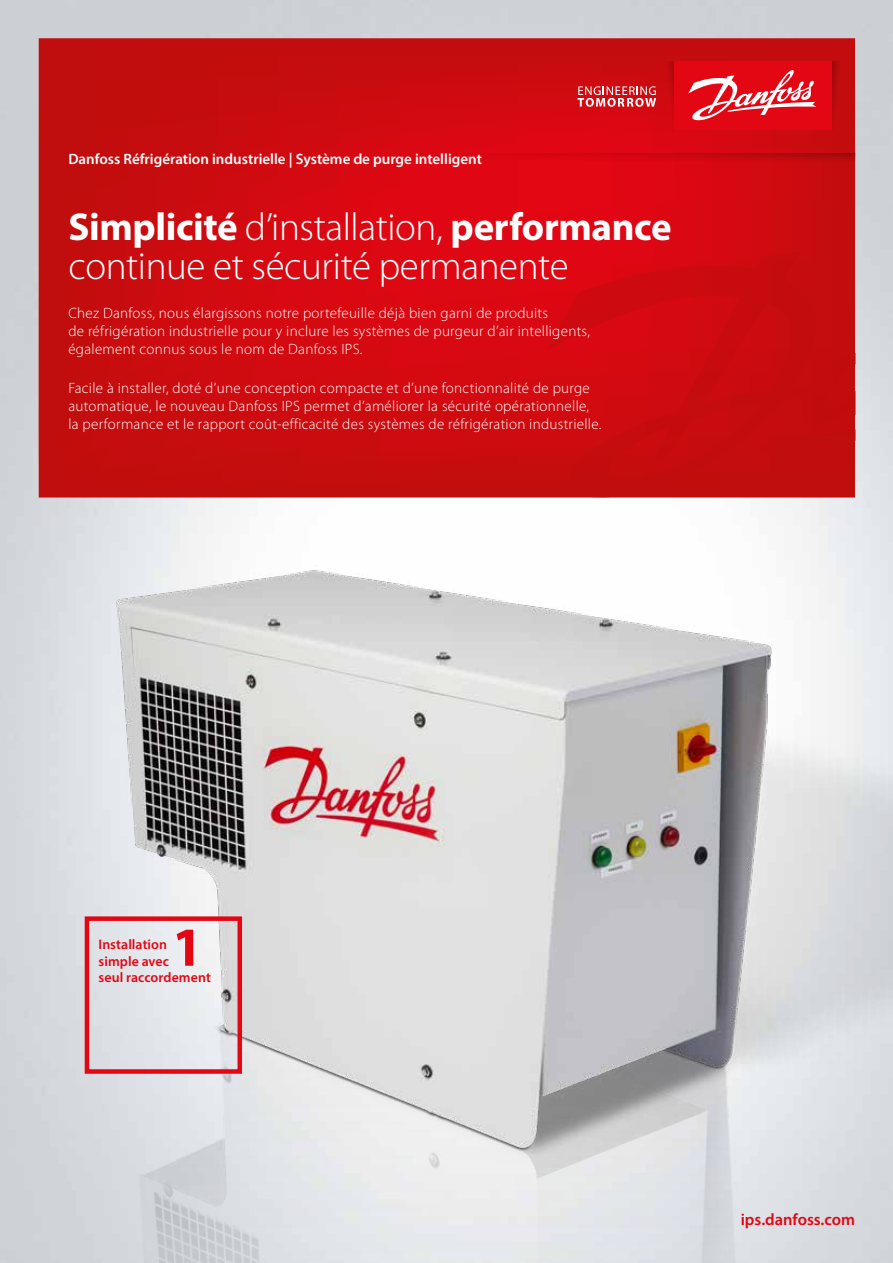
<style>
.page{position:relative;width:893px;height:1263px;background:#ced1d6}
.page>*{position:absolute;margin:0;border:0;box-sizing:border-box;transform-origin:0 0}
.t1{font:700 55.5px "Myriad Pro";color:#e30613}
.t2{font:300 39px/39px "Myriad Pro";letter-spacing:-.01em;color:#fff}
.t3{font:600 16.5px "Myriad Pro";color:#e30613}
.t4{font:300 15px/18px "Myriad Pro";letter-spacing:.02em;color:#fff}
.t5{font:600 15px "Myriad Pro";color:#fff}
.t6{font:600 13.8px/16.5px "Myriad Pro";letter-spacing:.005em;color:#e30613}
.s1{font-weight:700}
</style>
<div class="page">
<img style="left:12px;top:304px;width:881px;height:959px">
<svg style="left:39px;top:38px;width:816px;height:459px"></svg>
<svg style="left:547px;top:230px;width:308px;height:267px;fill:#c90b0f"></svg>
<div style="left:85px;top:916px;width:157px;height:158px;border:4px solid #e30613"></div>
<svg style="left:832px;top:61px;width:13px;height:69px"></svg>
<svg style="left:662px;top:61px;width:12px;height:69px"></svg>
<svg style="left:358px;top:153px;width:497px;height:13px"></svg>
<div style="left:674px;top:61px;width:158px;height:69px;background:#e30613"></div>
<svg style="left:577px;top:86px;width:79px;height:21px"></svg>
<svg style="left:688px;top:70px;width:128px;height:51px"></svg>
<p class="t5" style="left:68px;top:150px;width:415px">Danfoss Réfrigération industrielle | Système de purge intelligent</p>
<h2 class="t2" style="left:68px;top:208px;width:605px"><span class="s1">Simplicité</span> d’installation, <span class="s1">performance </span>continue et sécurité permanente</h2>
<p class="t4" style="left:68px;top:304px;width:523px">Chez Danfoss, nous élargissons notre portefeuille déjà bien garni de produits<br>de réfrigération industrielle pour y inclure les systèmes de purgeur d’air intelligents, également connus sous le nom de Danfoss IPS.</p>
<p class="t4" style="left:68px;top:379px;width:535px">Facile à installer, doté d’une conception compacte et d’une fonctionnalité de purge automatique, le nouveau Danfoss IPS permet d’améliorer la sécurité opérationnelle, la performance et le rapport coût-efficacité des systèmes de réfrigération industrielle.</p>
<p class="t6" style="left:99px;top:936px;width:72px">Installation simple avec</p>
<h1 class="t1" style="left:172px;top:911px;width:32px">1</h1>
<p class="t6" style="left:99px;top:969px;width:114px">seul raccordement</p>
<p class="t3" style="left:741px;top:1209px;width:116px">ips.danfoss.com</p>
</div>
